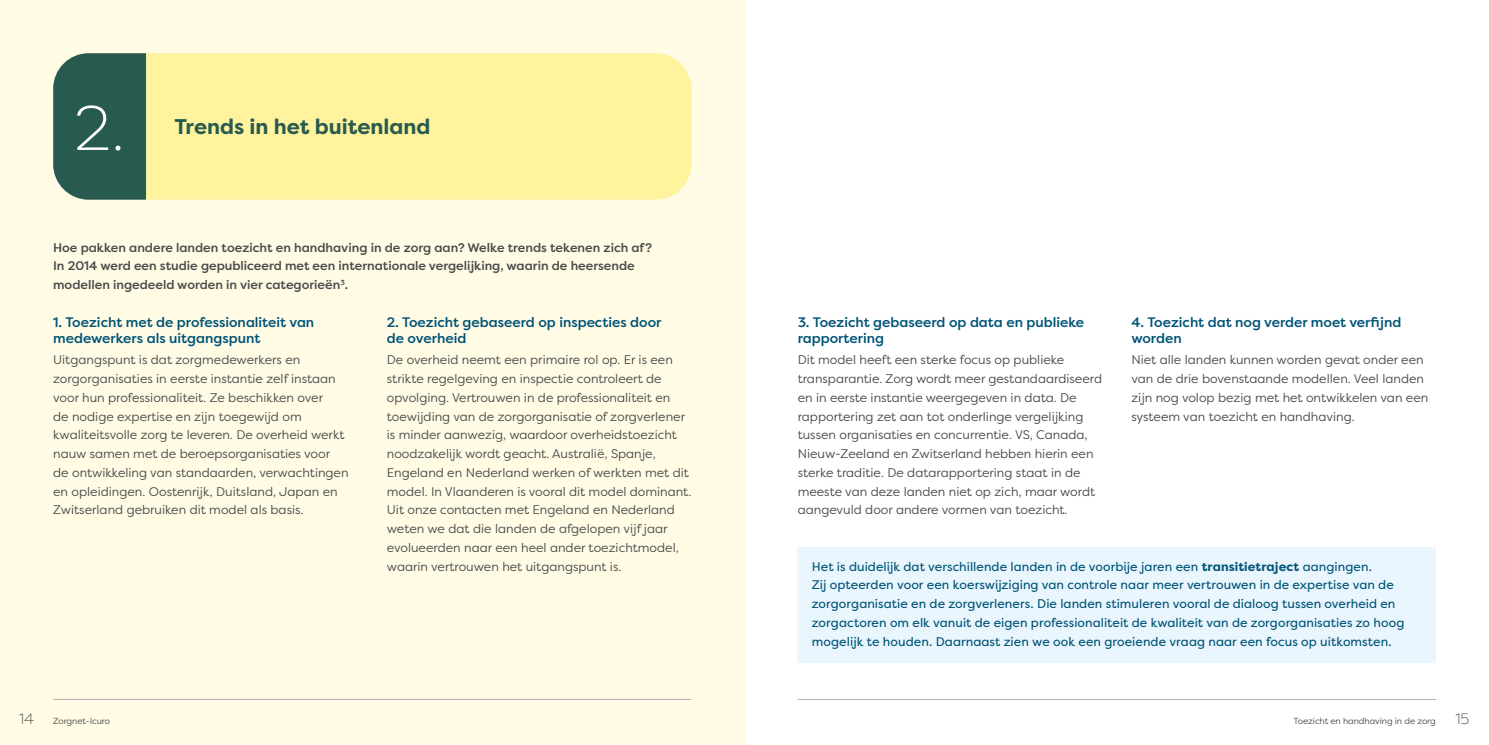
<style>
.page{position:relative;width:1489px;height:745px;background:#fff}
.page>*{position:absolute;margin:0;border:0;box-sizing:border-box;transform-origin:0 0}
.t1{font:300 62.5px "Filson Pro";color:#fff}
.t2{font:700 21.25px "Filson Pro";color:#285a50}
.t3{font:300 15px "Filson Pro";color:#4a4a49}
.t4{font:500 13.75px/16.5px "Filson Pro";color:#005478}
.t5{font:12.5px/18.8px "Filson Pro";color:#4a4a49}
.t6{font:12.5px/18.8px "Filson Pro";letter-spacing:.005em;color:#005478}
.t7{font:500 12.5px/18.8px "Filson Pro";color:#4a4a49}
.t8{font:8.75px "Filson Pro";letter-spacing:-.01em;color:#4a4a49}
.s1{font-weight:700}
</style>
<div class="page">
<div style="left:0;top:0;width:744px;height:744px;background:#fffbe5"></div>
<div style="left:146px;top:53px;width:545px;height:146px;background:#fff39d"></div>
<svg style="left:53px;top:53px;width:93px;height:146px;background:#326157"></svg>
<div style="left:797px;top:546px;width:638px;height:116px;background:#eaf6fe"></div>
<hr style="left:53px;top:698px;width:638px;height:1px;background:#b3b2b2">
<hr style="left:797px;top:698px;width:638px;height:1px;background:#b3b2b2">
<h1 class="t1" style="left:74px;top:88px;width:53px">2.</h1>
<h2 class="t2" style="left:174px;top:113px;width:258px">Trends in het buitenland</h2>
<p class="t7" style="left:53px;top:237px;width:600px">Hoe pakken andere landen toezicht en handhaving in de zorg aan? Welke trends tekenen zich af?<br>In 2014 werd een studie gepubliceerd met een internationale vergelijking, waarin de heersende modellen ingedeeld worden in vier categorieën<sup>3</sup>.</p>
<p class="t4" style="left:53px;top:313px;width:262px">1. Toezicht met de professionaliteit van medewerkers als uitgangspunt</p>
<p class="t5" style="left:53px;top:350px;width:297px">Uitgangspunt is dat zorgmedewerkers en zorgorganisaties in eerste instantie zelf instaan voor hun professionaliteit. Ze beschikken over<br>de nodige expertise en zijn toegewijd om kwaliteitsvolle zorg te leveren. De overheid werkt nauw samen met de beroepsorganisaties voor de ontwikkeling van standaarden, verwachtingen en opleidingen. Oostenrijk, Duitsland, Japan en Zwitserland gebruiken dit model als basis.</p>
<p class="t4" style="left:387px;top:313px;width:276px">2. Toezicht gebaseerd op inspecties door de overheid</p>
<p class="t5" style="left:387px;top:350px;width:306px">De overheid neemt een primaire rol op. Er is een strikte regelgeving en inspectie controleert de opvolging. Vertrouwen in de professionaliteit en toewijding van de zorgorganisatie of zorgverlener is minder aanwezig, waardoor overheidstoezicht noodzakelijk wordt geacht. Australië, Spanje, Engeland en Nederland werken of werkten met dit model. In Vlaanderen is vooral dit model dominant.<br>Uit onze contacten met Engeland en Nederland weten we dat die landen de afgelopen vijf jaar evolueerden naar een heel ander toezichtmodel, waarin vertrouwen het uitgangspunt is.</p>
<p class="t4" style="left:797px;top:313px;width:288px">3. Toezicht gebaseerd op data en publieke rapportering</p>
<p class="t5" style="left:797px;top:350px;width:306px">Dit model heeft een sterke focus op publieke transparantie. Zorg wordt meer gestandaardiseerd en in eerste instantie weergegeven in data. De rapportering zet aan tot onderlinge vergelijking tussen organisaties en concurrentie. VS, Canada, Nieuw-Zeeland en Zwitserland hebben hierin een sterke traditie. De datarapportering staat in de meeste van deze landen niet op zich, maar wordt aangevuld door andere vormen van toezicht.</p>
<p class="t4" style="left:1131px;top:313px;width:271px">4. Toezicht dat nog verder moet verfijnd worden</p>
<p class="t5" style="left:1131px;top:350px;width:298px">Niet alle landen kunnen worden gevat onder een van de drie bovenstaande modellen. Veel landen zijn nog volop bezig met het ontwikkelen van een systeem van toezicht en handhaving.</p>
<p class="t6" style="left:811px;top:556px;width:594px">Het is duidelijk dat verschillende landen in de voorbije jaren een <span class="s1">transitietraject</span> aangingen.<br>Zij opteerden voor een koerswijziging van controle naar meer vertrouwen in de expertise van de zorgorganisatie en de zorgverleners. Die landen stimuleren vooral de dialoog tussen overheid en zorgactoren om elk vanuit de eigen professionaliteit de kwaliteit van de zorgorganisaties zo hoog mogelijk te houden. Daarnaast zien we ook een groeiende vraag naar een focus op uitkomsten.</p>
<p class="t3" style="left:19px;top:708px;width:17px">14</p>
<p class="t8" style="left:53px;top:714px;width:58px">Zorgnet-Icuro</p>
<p class="t8" style="left:1293px;top:714px;width:144px">Toezicht en handhaving in de zorg</p>
<p class="t3" style="left:1455px;top:708px;width:15px">15</p>
</div>
